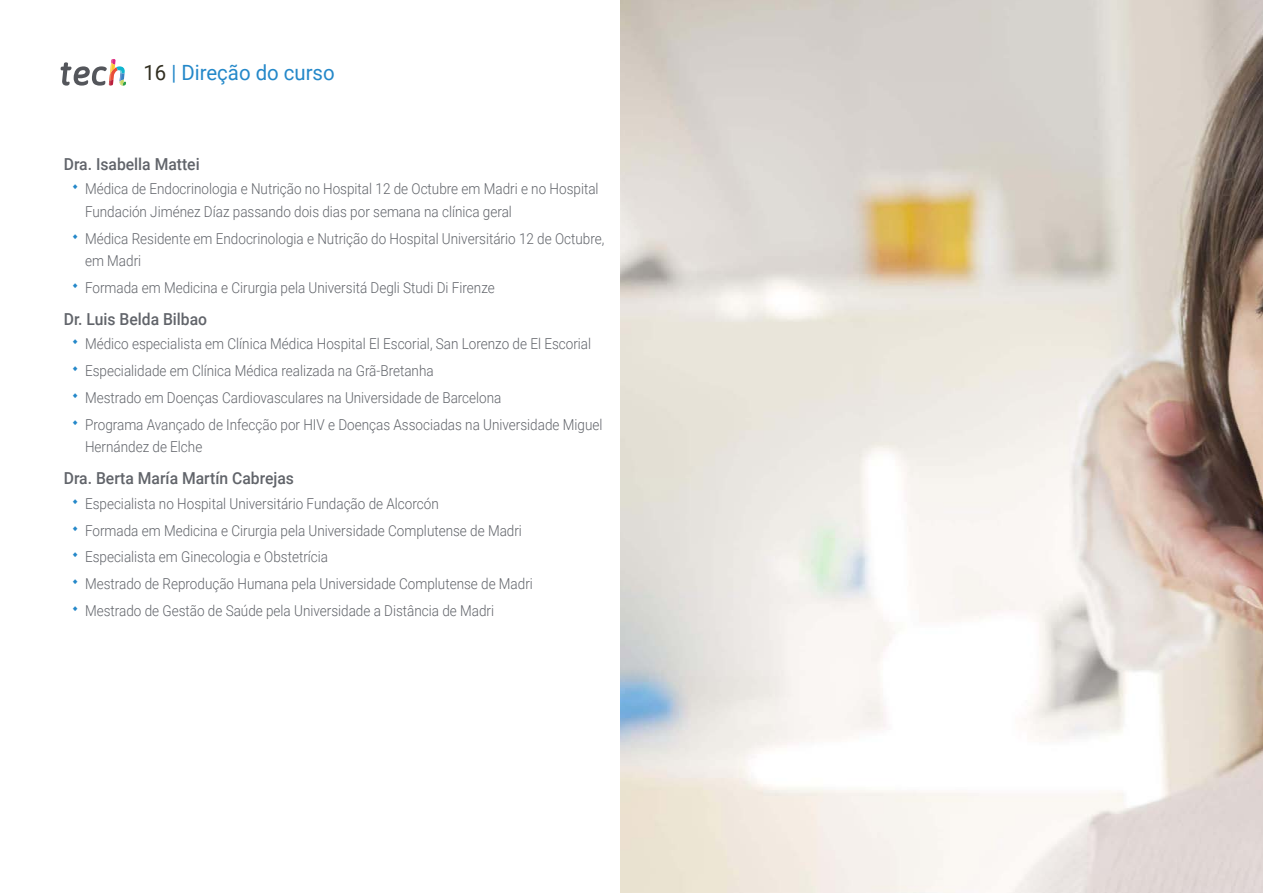
<style>
.page{position:relative;width:1263px;height:893px;background:#fff}
.page>*{position:absolute;margin:0;border:0;box-sizing:border-box;transform-origin:0 0}
.t1{font:21px "Roboto";color:#2488c9}
.t2{font:500 16.5px "Roboto";color:#61646a;scale:.95 1}
.t3{font:300 15px/26.7px "Roboto";color:#61646a;scale:.9 1}
.s1{color:#312e20}
</style>
<div class="page">
<svg style="left:61px;top:59px;width:65px;height:27px"></svg>
<img style="left:621px;top:0;width:642px;height:893px">
<h1 class="t1" style="left:144px;top:57px;width:193px"><span class="s1">16</span> | Direção do curso</h1>
<p class="t2" style="left:64px;top:152px;width:145px">Dra. Isabella Mattei</p>
<p class="t3" style="left:85px;top:177px;width:572px;line-height:22.5px">Médica de Endocrinologia e Nutrição no Hospital 12 de Octubre em Madri e no Hospital<br>Fundación Jiménez Díaz passando dois dias por semana na clínica geral</p>
<p class="t3" style="left:85px;top:226px;width:578px;line-height:22.5px">Médica Residente em Endocrinologia e Nutrição do Hospital Universitário 12 de Octubre, em Madri</p>
<p class="t3" style="left:85px;top:274px;width:457px">Formada em Medicina e Cirurgia pela Universitá Degli Studi Di Firenze</p>
<p class="t2" style="left:64px;top:307px;width:152px">Dr. Luis Belda Bilbao</p>
<p class="t3" style="left:85px;top:330px;width:576px">Médico especialista em Clínica Médica Hospital El Escorial, San Lorenzo de El Escorial Especialidade em Clínica Médica realizada na Grã-Bretanha<br>Mestrado em Doenças Cardiovasculares na Universidade de Barcelona<br>Programa Avançado de Infecção por HIV e Doenças Associadas na Universidade Miguel</p>
<p class="t3" style="left:85px;top:433px;width:132px">Hernández de Elche</p>
<p class="t2" style="left:64px;top:467px;width:244px">Dra. Berta María Martín Cabrejas</p>
<p class="t3" style="left:85px;top:490px;width:499px">Especialista no Hospital Universitário Fundação de Alcorcón<br>Formada em Medicina e Cirurgia pela Universidade Complutense de Madri Especialista em Ginecologia e Obstetrícia<br>Mestrado de Reprodução Humana pela Universidade Complutense de Madri Mestrado de Gestão de Saúde pela Universidade a Distância de Madri</p>
</div>
